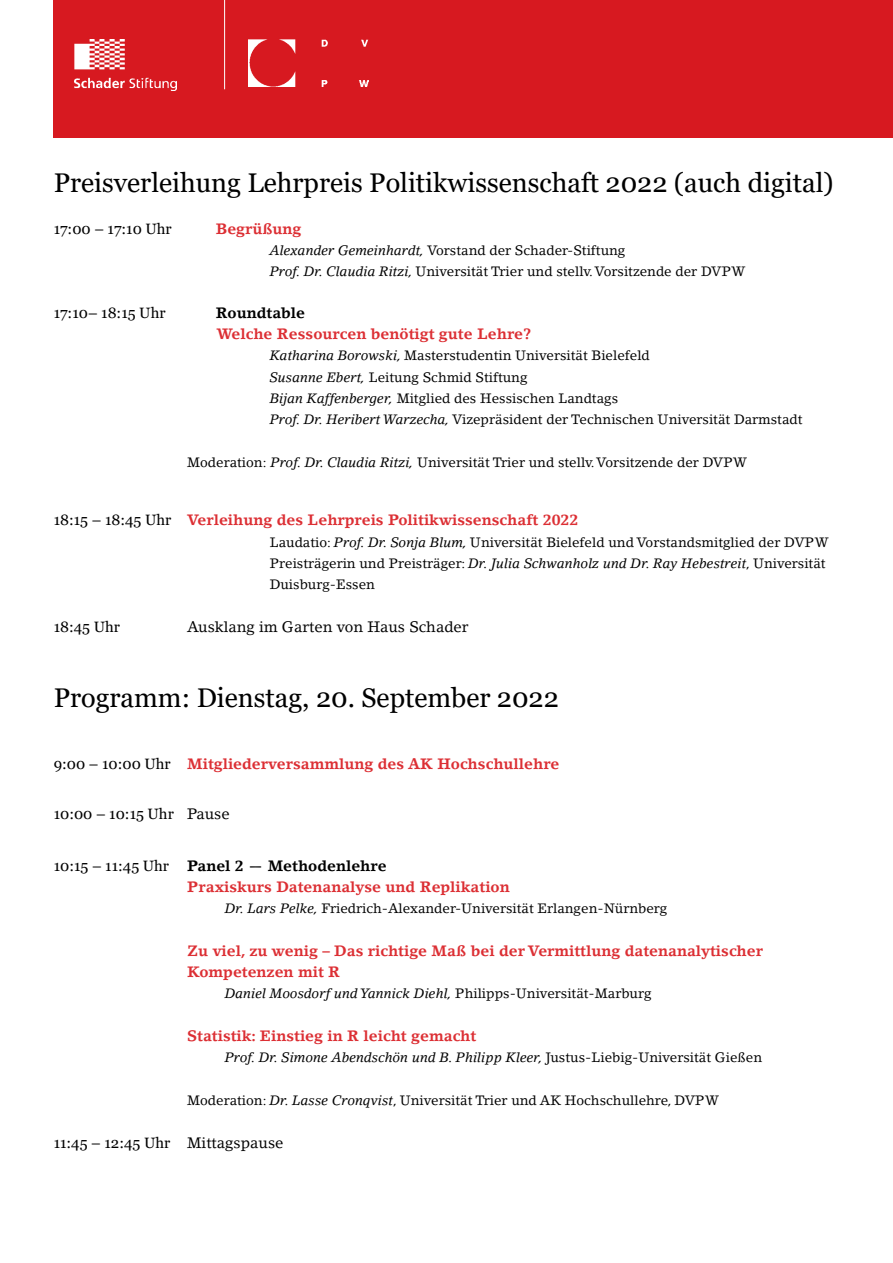
<style>
.page{position:relative;width:893px;height:1263px;background:#fff}
.page>*{position:absolute;margin:0;border:0;box-sizing:border-box;transform-origin:0 0}
.t1{font:27px "Georgia";color:#000}
.Aufzählungszeichen{font:700 15px "Lino Letter Std";color:#dc2f34}
.Aufzählungszeichen-2{font:15px "Georgia";color:#000}
.Absatzformat_5{font:700 15px "Lino Letter Std";color:#dc2f34}
.Aufzählungszeichen-3{font:700 15px "Lino Letter Std";color:#000}
.Absatzformat_4{font:15px "Lino Letter Std";color:#000}
.Absatzformat_4-2{font:15px "Georgia";color:#000}
.Absatzformat_5-2{font:13.5px "Lino Letter Std";color:#000}
.Aufzählungszeichen-4{font:13.5px/21.3px "Lino Letter Std";color:#000}
.Aufzählungszeichen-5{font:italic 13.5px "Lino Letter Std";color:#000}
.s1{font-style:italic}
.s2{font-family:"Georgia";font-weight:400;color:#000}
.s3{font-family:"Lino Letter Std"}
.s4{font-family:"Georgia";font-weight:400}
.s5{font-style:normal}
</style>
<div class="page">
<div style="left:54px;top:0;width:839px;height:138px;background:#d71920"></div>
<img style="left:74px;top:39px;width:102px;height:51px">
<hr style="left:224px;top:0;width:1px;height:89px;background:#fff">
<img style="left:249px;top:39px;width:120px;height:47px">
<p class="t1" style="left:54px;top:166px;width:781px">Preisverleihung Lehrpreis Politikwissenschaft 2022 (auch digital)</p>
<p class="Aufzählungszeichen-2" style="left:54px;top:219px;width:120px">17:00 – 17:10 Uhr</p>
<p class="Aufzählungszeichen" style="left:216px;top:219px;width:87px">Begrüßung</p>
<p class="Aufzählungszeichen-4" style="left:270px;top:239px;width:357px"><span class="s1">Alexander Gemeinhardt,</span> Vorstand der Schader-Stiftung</p>
<p class="Aufzählungszeichen-4" style="left:270px;top:261px;width:478px"><span class="s1">Prof. Dr. Claudia Ritzi,</span> Universität Trier und stellv. Vorsitzende der DVPW</p>
<p class="Aufzählungszeichen-2" style="left:54px;top:303px;width:113px">17:10– 18:15 Uhr</p>
<p class="Aufzählungszeichen-3" style="left:216px;top:303px;width:91px">Roundtable</p>
<p class="Absatzformat_5" style="left:216px;top:325px;width:317px">Welche Ressourcen benötigt gute Lehre?</p>
<p class="Absatzformat_5-2" style="left:270px;top:347px;width:382px"><span class="s1">Katharina Borowski,</span> Masterstudentin Universität Bielefeld</p>
<p class="Absatzformat_5-2" style="left:270px;top:369px;width:259px"><span class="s1">Susanne Ebert,</span> Leitung Schmid Stiftung</p>
<p class="Absatzformat_5-2" style="left:270px;top:390px;width:350px"><span class="s1">Bijan Kaffenberger,</span> Mitglied des Hessischen Landtags</p>
<p class="Absatzformat_5-2" style="left:270px;top:411px;width:534px"><span class="s1">Prof. Dr. Heribert Warzecha,</span> Vizepräsident der Technischen Universität Darmstadt</p>
<p class="Absatzformat_5-2" style="left:187px;top:454px;width:562px">Moderation: <span class="s1">Prof. Dr. Claudia Ritzi,</span> Universität Trier und stellv. Vorsitzende der DVPW</p>
<p class="Aufzählungszeichen" style="left:54px;top:511px;width:526px"><span class="s2">18:15 – 18:45 Uhr</span> Verleihung des Lehrpreis Politikwissenschaft 2022</p>
<p class="Aufzählungszeichen-4" style="left:270px;top:531px;width:561px">Laudatio: <span class="s1">Prof. Dr. Sonja Blum,</span> Universität Bielefeld und Vorstandsmitglied der DVPW</p>
<p class="Aufzählungszeichen-4" style="left:270px;top:552px;width:557px">Preisträgerin und Preisträger: <span class="s1">Dr. Julia Schwanholz und Dr. Ray Hebestreit</span>, Universität<br>Duisburg-Essen</p>
<p class="Absatzformat_4-2" style="left:54px;top:618px;width:68px">18:45 Uhr</p>
<p class="Absatzformat_4" style="left:187px;top:617px;width:283px">Ausklang im Garten von Haus Schader</p>
<p class="t1" style="left:54px;top:681px;width:507px">Programm: Dienstag, 20. September 2022</p>
<p class="Aufzählungszeichen" style="left:54px;top:754px;width:507px"><span class="s2">9:00 – 10:00 Uhr</span> Mitgliederversammlung des AK Hochschullehre</p>
<p class="Aufzählungszeichen-2" style="left:54px;top:805px;width:178px">10:00 – 10:15 Uhr <span class="s3">Pause</span></p>
<p class="Aufzählungszeichen-3" style="left:54px;top:856px;width:334px"><span class="s4">10:15 – 11:45 Uhr</span> Panel 2 — Methodenlehre</p>
<p class="Absatzformat_5" style="left:187px;top:877px;width:324px">Praxiskurs Datenanalyse und Replikation</p>
<p class="Absatzformat_5-2" style="left:225px;top:900px;width:444px"><span class="s1">Dr. Lars Pelke,</span> Friedrich-Alexander-Universität Erlangen-Nürnberg</p>
<p class="Aufzählungszeichen" style="left:187px;top:941px;width:577px">Zu viel, zu wenig – Das richtige Maß bei der Vermittlung datenanalytischer</p>
<p class="Aufzählungszeichen" style="left:187px;top:963px;width:155px">Kompetenzen mit R</p>
<p class="Aufzählungszeichen-5" style="left:225px;top:985px;width:428px">Daniel Moosdorf und Yannick Diehl, <span class="s5">Philipps-Universität-Marburg</span></p>
<p class="Aufzählungszeichen" style="left:187px;top:1027px;width:291px">Statistik: Einstieg in R leicht gemacht</p>
<p class="Aufzählungszeichen-5" style="left:225px;top:1049px;width:539px">Prof. Dr. Simone Abendschön und B. Philipp Kleer, <span class="s5">Justus-Liebig-Universität Gießen</span></p>
<p class="Absatzformat_5-2" style="left:187px;top:1092px;width:533px">Moderation: <span class="s1">Dr. Lasse Cronqvist</span>, Universität Trier und AK Hochschullehre, DVPW</p>
<p class="Aufzählungszeichen-2" style="left:54px;top:1133px;width:231px">11:45 – 12:45 Uhr <span class="s3">Mittagspause</span></p>
</div>
